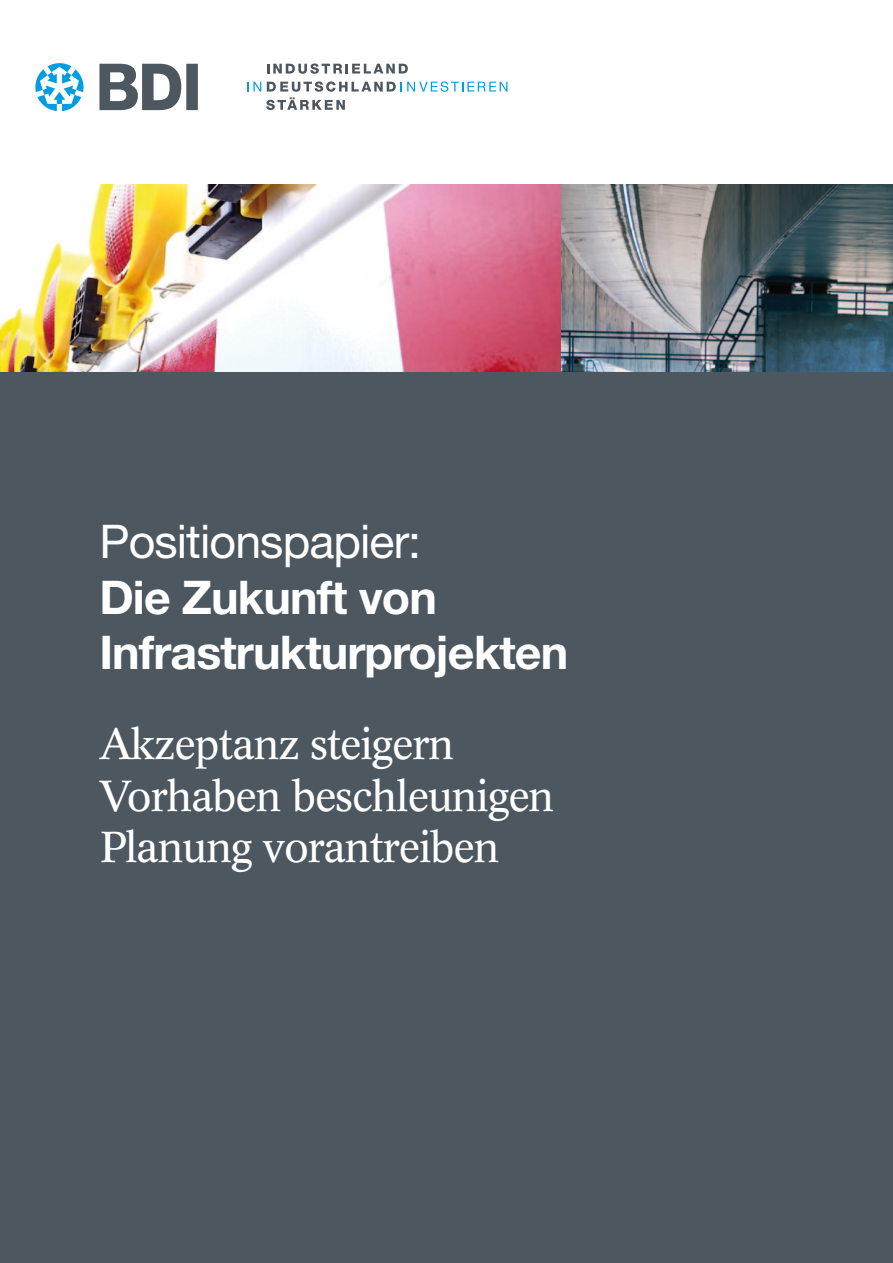
<style>
.page{position:relative;width:893px;height:1263px;background:#fff}
.page>*{position:absolute;margin:0;border:0;box-sizing:border-box;transform-origin:0 0}
.t1{font:700 46.5px/55.8px "Helvetica Neue LT Std";letter-spacing:-.02em;color:#fff}
.t2{font:46.5px "Helvetica Neue LT Std";letter-spacing:-.02em;color:#fff}
.t3{font:42.75px/51.3px "Concorde BE";letter-spacing:-.025em;color:#fff}
</style>
<div class="page">
<div style="left:0;top:354px;width:893px;height:909px;background:#4c575f"></div>
<svg style="left:267px;top:63px;width:141px;height:11px"></svg>
<svg style="left:247px;top:81px;width:260px;height:29px"></svg>
<svg style="left:35px;top:63px;width:49px;height:48px"></svg>
<svg style="left:99px;top:64px;width:99px;height:46px"></svg>
<img style="left:0;top:185px;width:893px;height:186px">
<p class="t2" style="left:99px;top:513px;width:323px">Positionspapier:</p>
<p class="t1" style="left:99px;top:568px;width:470px">Die Zukunft von<br>Infrastrukturprojekten</p>
<p class="t3" style="left:99px;top:719px;width:456px">Akzeptanz steigern<br>Vorhaben beschleunigen<br>Planung vorantreiben</p>
</div>
